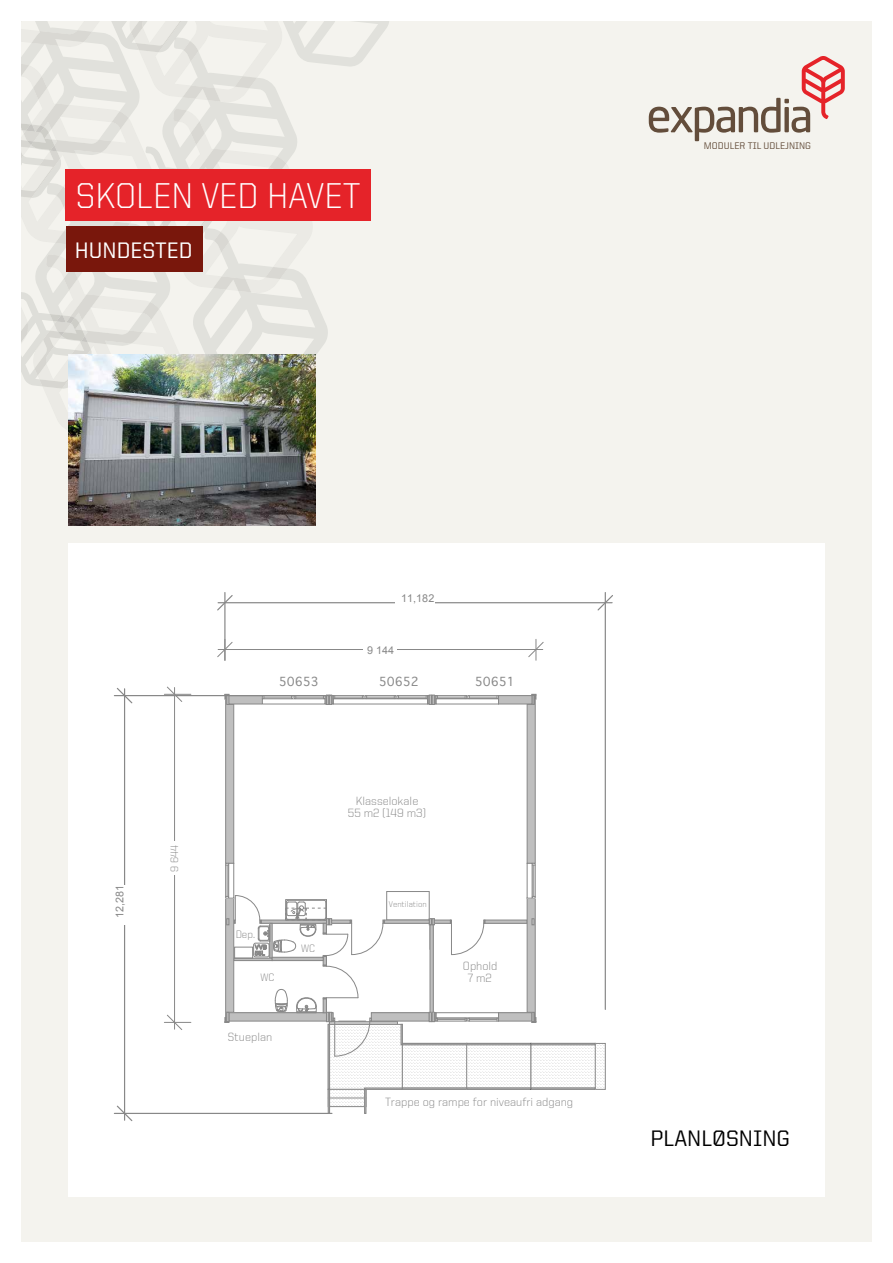
<style>
.page{position:relative;width:893px;height:1263px;background:#fff}
.page>*{position:absolute;margin:0;border:0;box-sizing:border-box;transform-origin:0 0}
.t1{font:300 36px "United Sans Reg";color:#fff}
.t2{font:500 22.5px "United Sans Reg";color:#000}
.t3{font:500 22.5px "United Sans Reg";color:#fff}
.t4{font:300 12px/12px "United Sans Reg";color:#888;text-align:center}
.t5{font:12px "Geneva";color:#888}
.t6{font:10.8px "Arial";color:#888}
.t7{font:300 10.8px "United Sans Reg";color:#888}
.t8{font:500 9.75px "United Sans Reg";color:#654f3d}
.t9{font:300 8.4px "United Sans Reg";color:#888}
</style>
<div class="page">
<div style="left:21px;top:21px;width:851px;height:1221px;background:#f4f3ee"></div>
<svg style="left:21px;top:21px;width:368px;height:418px"></svg>
<div style="left:68px;top:543px;width:757px;height:653px;background:#fff"></div>
<svg style="left:649px;top:56px;width:196px;height:85px"></svg>
<div style="left:66px;top:227px;width:136px;height:45px;background:#79170c"></div>
<div style="left:66px;top:169px;width:305px;height:52px;background:#e52329"></div>
<svg style="left:114px;top:592px;width:492px;height:522px"></svg>
<svg style="left:330px;top:1026px;width:71px;height:61px"></svg>
<div style="left:328px;top:1024px;width:75px;height:65px;border:1px solid #888"></div>
<svg style="left:330px;top:1091px;width:34px;height:14px"></svg>
<div style="left:328px;top:1089px;width:38px;height:18px;border:1px solid #888"></div>
<hr style="left:328px;top:1098px;width:38px;height:1px;background:#888">
<div style="left:329px;top:1021px;width:69px;height:3px;border:1px solid #888"></div>
<div style="left:328px;top:1024px;width:2px;height:65px;border:1px solid #888"></div>
<div style="left:401px;top:1024px;width:2px;height:21px;border:1px solid #888"></div>
<svg style="left:597px;top:1045px;width:6px;height:42px"></svg>
<div style="left:595px;top:1043px;width:10px;height:46px;border:1px solid #888"></div>
<svg style="left:404px;top:1045px;width:61px;height:42px"></svg>
<div style="left:402px;top:1043px;width:65px;height:46px;border:1px solid #888"></div>
<div style="left:364px;top:1088px;width:39px;height:1px;border:1px solid #888"></div>
<div style="left:364px;top:1089px;width:2px;height:24px;border:1px solid #888"></div>
<div style="left:328px;top:1089px;width:2px;height:24px;border:1px solid #888"></div>
<div style="left:402px;top:1088px;width:65px;height:1px;border:1px solid #888"></div>
<div style="left:402px;top:1043px;width:65px;height:2px;border:1px solid #888"></div>
<svg style="left:468px;top:1045px;width:61px;height:42px"></svg>
<div style="left:466px;top:1043px;width:65px;height:46px;border:1px solid #888"></div>
<div style="left:466px;top:1088px;width:65px;height:1px;border:1px solid #888"></div>
<div style="left:466px;top:1043px;width:65px;height:2px;border:1px solid #888"></div>
<svg style="left:533px;top:1045px;width:60px;height:42px"></svg>
<div style="left:531px;top:1043px;width:64px;height:46px;border:1px solid #888"></div>
<div style="left:531px;top:1088px;width:64px;height:1px;border:1px solid #888"></div>
<div style="left:531px;top:1043px;width:64px;height:2px;border:1px solid #888"></div>
<div style="left:386px;top:891px;width:44px;height:29px;border:1px solid #888"></div>
<div style="left:384px;top:920px;width:46px;height:4px;border:1px solid #888"></div>
<div style="left:371px;top:1013px;width:58px;height:8px;background:#bfbfbf"></div>
<div style="left:371px;top:1012px;width:59px;height:9px;border:1px solid #888"></div>
<svg style="left:429px;top:918px;width:6px;height:7px"></svg>
<div style="left:484px;top:920px;width:43px;height:4px;border:1px solid #888"></div>
<div style="left:434px;top:920px;width:17px;height:4px;border:1px solid #888"></div>
<div style="left:498px;top:1013px;width:34px;height:8px;background:#bfbfbf"></div>
<div style="left:498px;top:1012px;width:34px;height:9px;border:1px solid #888"></div>
<div style="left:436px;top:1012px;width:63px;height:6px;border:1px solid #888"></div>
<div style="left:467px;top:1018px;width:32px;height:3px;border:1px solid #888"></div>
<svg style="left:429px;top:1012px;width:69px;height:10px"></svg>
<div style="left:498px;top:696px;width:34px;height:8px;background:#bfbfbf"></div>
<div style="left:498px;top:695px;width:34px;height:9px;border:1px solid #888"></div>
<div style="left:436px;top:698px;width:63px;height:6px;border:1px solid #888"></div>
<div style="left:467px;top:695px;width:32px;height:4px;border:1px solid #888"></div>
<div style="left:430px;top:924px;width:4px;height:89px;border:1px solid #888"></div>
<svg style="left:450px;top:920px;width:35px;height:35px"></svg>
<div style="left:262px;top:698px;width:63px;height:6px;border:1px solid #888"></div>
<div style="left:262px;top:695px;width:31px;height:4px;border:1px solid #888"></div>
<svg style="left:264px;top:695px;width:234px;height:10px"></svg>
<div style="left:527px;top:863px;width:5px;height:35px;background:#fff"></div>
<div style="left:527px;top:863px;width:6px;height:35px;border:1px solid #888"></div>
<div style="left:532px;top:863px;width:4px;height:35px;border:1px solid #888"></div>
<hr style="left:533px;top:865px;width:1px;height:31px;background:#888">
<svg style="left:526px;top:896px;width:10px;height:127px"></svg>
<svg style="left:526px;top:694px;width:10px;height:172px;background:#b8b8b8"></svg>
<div style="left:229px;top:863px;width:5px;height:35px;background:#fff"></div>
<div style="left:228px;top:863px;width:6px;height:35px;border:1px solid #888"></div>
<div style="left:225px;top:863px;width:4px;height:35px;border:1px solid #888"></div>
<hr style="left:227px;top:865px;width:1px;height:31px;background:#888">
<svg style="left:225px;top:694px;width:9px;height:172px;background:#b4b4b4"></svg>
<svg style="left:225px;top:895px;width:159px;height:162px"></svg>
<hr style="left:174px;top:687px;width:1px;height:342px;background:#888">
<div style="left:167px;top:841px;width:15px;height:34px;background:#fff"></div>
<svg style="left:164px;top:687px;width:27px;height:15px"></svg>
<svg style="left:164px;top:1015px;width:27px;height:15px"></svg>
<hr style="left:218px;top:649px;width:325px;height:1px;background:#888">
<div style="left:364px;top:641px;width:33px;height:17px;background:#fff"></div>
<svg style="left:217px;top:639px;width:16px;height:21px"></svg>
<svg style="left:528px;top:639px;width:16px;height:21px"></svg>
<svg style="left:216px;top:594px;width:18px;height:18px"></svg>
<svg style="left:596px;top:594px;width:17px;height:18px"></svg>
<hr style="left:218px;top:602px;width:394px;height:1px;background:#888">
<div style="left:395px;top:588px;width:40px;height:29px;background:#fff"></div>
<hr style="left:224px;top:592px;width:1px;height:68px;background:#888">
<hr style="left:605px;top:592px;width:1px;height:417px;background:#888">
<svg style="left:116px;top:1104px;width:17px;height:17px"></svg>
<svg style="left:116px;top:687px;width:17px;height:17px"></svg>
<hr style="left:124px;top:689px;width:1px;height:431px;background:#888">
<div style="left:110px;top:885px;width:29px;height:39px;background:#fff"></div>
<hr style="left:114px;top:1113px;width:218px;height:1px;background:#888">
<hr style="left:114px;top:695px;width:217px;height:1px;background:#888">
<img style="left:68px;top:354px;width:247px;height:171px">
<h1 class="t1" style="left:76px;top:177px;width:286px">SKOLEN VED HAVET</h1>
<h2 class="t3" style="left:75px;top:238px;width:119px">HUNDESTED</h2>
<p class="t8" style="left:704px;top:141px;width:109px">MODULER TIL UDLEJNING</p>
<p class="t6" style="left:113px;top:918px;width:35px;rotate:-90deg">12,281</p>
<p class="t7" style="left:169px;top:871px;width:28px;rotate:-90deg">9 644</p>
<p class="t6" style="left:401px;top:591px;width:35px">11,182</p>
<p class="t6" style="left:367px;top:643px;width:29px">9 144</p>
<p class="t5" style="left:279px;top:674px;width:42px">50653</p>
<p class="t5" style="left:379px;top:674px;width:41px">50652</p>
<p class="t5" style="left:475px;top:674px;width:41px">50651</p>
<p class="t4" style="left:348px;top:795px;width:80px">Klasselokale<br>55 m2 (149 m3)</p>
<p class="t7" style="left:236px;top:929px;width:21px">Dep.</p>
<p class="t7" style="left:261px;top:971px;width:15px">WC</p>
<p class="t4" style="left:228px;top:1031px;width:46px">Stueplan</p>
<p class="t7" style="left:301px;top:942px;width:15px">WC</p>
<p class="t9" style="left:389px;top:900px;width:39px">Ventilation</p>
<p class="t4" style="left:463px;top:960px;width:36px">Ophold<br>7 m2</p>
<p class="t4" style="left:385px;top:1096px;width:190px">Trappe og rampe for niveaufri adgang</p>
<h2 class="t2" style="left:651px;top:1126px;width:141px">PLANLØSNING</h2>
</div>
